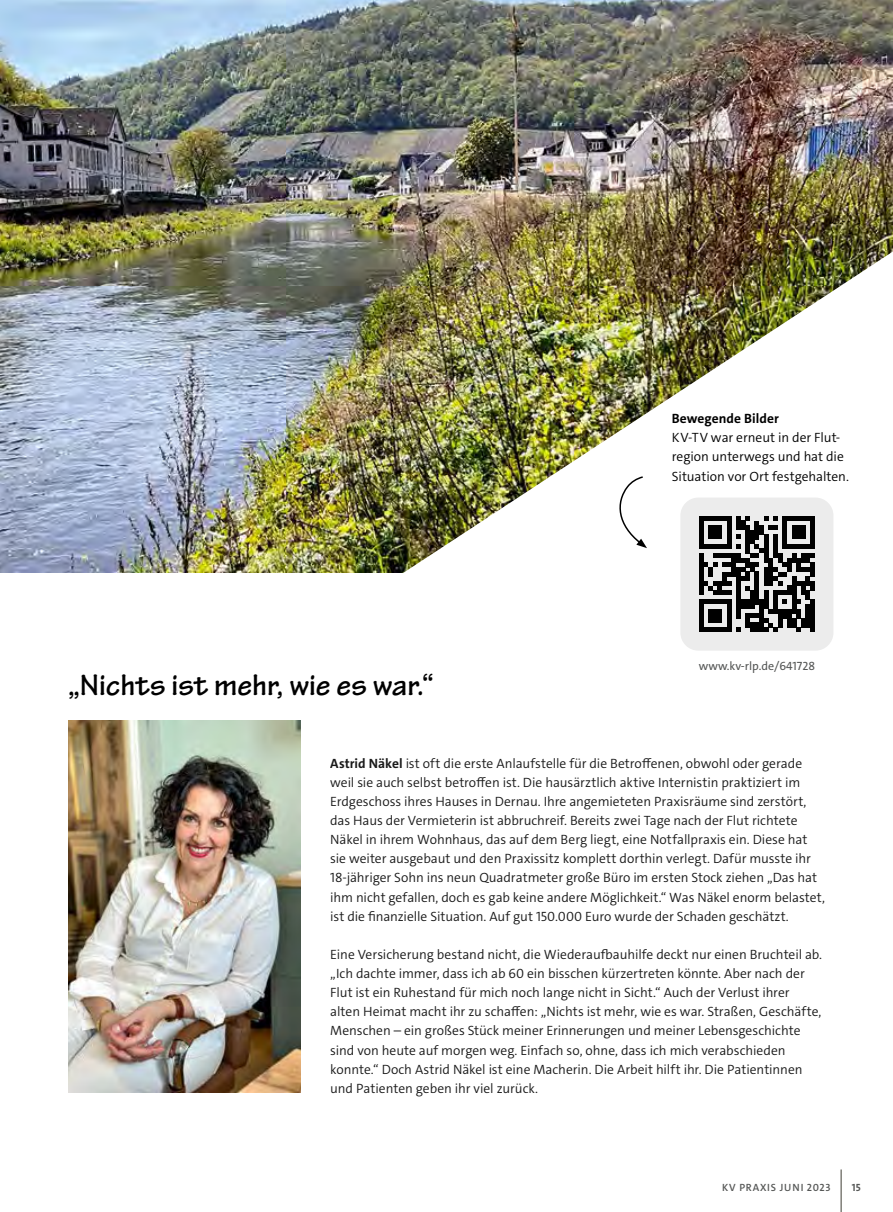
<style>
.page{position:relative;width:893px;height:1212px;background:#fff}
.page>*{position:absolute;margin:0;border:0;box-sizing:border-box;transform-origin:0 0}
.t1{font:700 31.5px "Tekton Pro";letter-spacing:-.005em;color:#000}
.t2{font:300 13.5px/19.2px "The Sans";letter-spacing:-.005em;color:#000}
.t3{font:700 13.5px "The Sans";letter-spacing:.005em;color:#000}
.t4{font:12px "The Sans";color:#555756}
.t5{font:600 10.5px "The Sans";letter-spacing:.075em;color:#555756}
.t6{font:700 10.5px "The Sans";color:#555756}
.s1{font-weight:700}
</style>
<div class="page">
<img style="left:0;top:0;width:893px;height:572px">
<img style="left:68px;top:721px;width:232px;height:372px">
<img style="left:332px;top:251px;width:561px;height:322px">
<div style="left:680px;top:497px;width:153px;height:154px;background:#ececec;border-radius:18px"></div>
<svg style="left:699px;top:516px;width:116px;height:116px"></svg>
<div style="left:810px;top:567px;width:5px;height:9px;background:#000"></div>
<div style="left:810px;top:581px;width:5px;height:9px;background:#000"></div>
<div style="left:810px;top:600px;width:5px;height:9px;background:#000"></div>
<div style="left:810px;top:609px;width:5px;height:14px;background:#000"></div>
<div style="left:810px;top:623px;width:5px;height:9px;background:#000"></div>
<svg style="left:613px;top:475px;width:34px;height:73px"></svg>
<hr style="left:841px;top:1169px;width:1px;height:43px;background:#100d00">
<h1 class="t1" style="left:68px;top:666px;width:366px">„Nichts ist mehr, wie es war.“</h1>
<p class="t3" style="left:672px;top:410px;width:108px">Bewegende Bilder</p>
<p class="t2" style="left:672px;top:428px;width:179px">KV-TV war erneut in der Flut&shy;region unterwegs und hat die<br>Situation vor Ort festgehalten.</p>
<p class="t4" style="left:699px;top:658px;width:118px">www.kv-rlp.de/641728</p>
<p class="t2" style="left:330px;top:753px;width:496px"><span class="s1">Astrid Näkel</span> ist oft die erste Anlaufstelle für die Betroffenen, obwohl oder gerade weil sie auch selbst betroffen ist. Die hausärztlich aktive Internistin praktiziert im Erdgeschoss ihres Hauses in Dernau. Ihre angemieteten Praxisräume sind zerstört, das Haus der Vermieterin ist abbruchreif. Bereits zwei Tage nach der Flut richtete Näkel in ihrem Wohnhaus, das auf dem Berg liegt, eine Notfallpraxis ein. Diese hat sie weiter ausgebaut und den Praxissitz komplett dorthin verlegt. Dafür musste ihr 18-jähriger Sohn ins neun Quadratmeter große Büro im ersten Stock ziehen „Das hat ihm nicht gefallen, doch es gab keine andere Möglichkeit.“ Was Näkel enorm belastet, ist die finanzielle Situation. Auf gut 150.000 Euro wurde der Schaden geschätzt.</p>
<p class="t2" style="left:330px;top:945px;width:493px">Eine Versicherung bestand nicht, die Wiederaufbauhilfe deckt nur einen Bruchteil ab. „Ich dachte immer, dass ich ab 60 ein bisschen kürzertreten könnte. Aber nach der Flut ist ein Ruhestand für mich noch lange nicht in Sicht.“ Auch der Verlust ihrer alten Heimat macht ihr zu schaffen: „Nichts ist mehr, wie es war. Straßen, Geschäfte, Menschen – ein großes Stück meiner Erinnerungen und meiner Lebensgeschichte sind von heute auf morgen weg. Einfach so, ohne, dass ich mich verabschieden konnte.“ Doch Astrid Näkel ist eine Macherin. Die Arbeit hilft ihr. Die Patientinnen und Patienten geben ihr viel zurück.</p>
<p class="t5" style="left:722px;top:1180px;width:110px">KV PRAXIS JUNI 2023</p>
<p class="t6" style="left:852px;top:1180px;width:10px">15</p>
</div>
